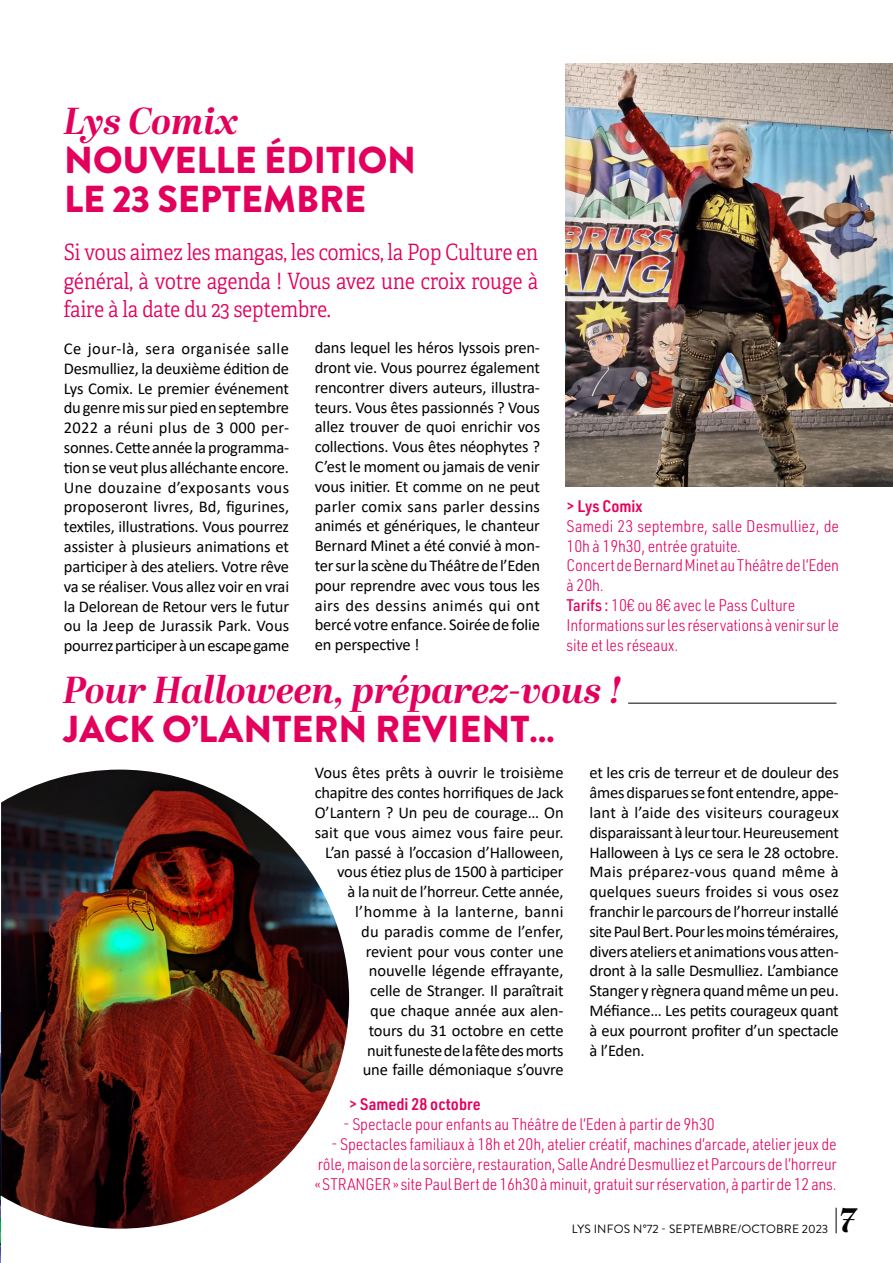
<style>
.page{position:relative;width:893px;height:1263px;background:#fff}
.page>*{position:absolute;margin:0;border:0;box-sizing:border-box;transform-origin:0 0}
.t1{font:900 37.5px/39px "Brandon Grotesque";color:#e3005d}
.t2{font:italic 700 37.5px "Abril Display";color:#e3005d}
.t3{font:italic 700 33.75px "Abril Display";color:#000}
.t4{font:300 22.5px/28.5px "Adelle Condensed";color:#e3005d;text-align:justify}
.t5{font:16.5px/19.8px "Calibri";letter-spacing:-.01em;color:#000;text-align:justify}
.t6{font:300 16.5px/19.8px "URWDIN Semi Cond";letter-spacing:-.01em;color:#e3005d}
.t7{font:600 16.5px "URWDIN Semi Cond";color:#e3005d}
.t8{font:12px "Brandon Grotesque";letter-spacing:.02em;color:#000}
.s1{font-weight:500}
</style>
<div class="page">
<svg style="left:836px;top:1208px;width:1px;height:25px"></svg>
<img style="left:565px;top:64px;width:328px;height:422px">
<hr style="left:628px;top:703px;width:208px;height:1px;background:#000">
<img style="left:1px;top:770px;width:348px;height:459px">
<img style="left:0;top:1013px;width:1px;height:250px">
<h1 class="t2" style="left:64px;top:94px;width:176px">Lys Comix</h1>
<h1 class="t1" style="left:64px;top:141px;width:354px">NOUVELLE ÉDITION<br>LE 23 SEPTEMBRE</h1>
<h3 class="t4" style="left:64px;top:238px;width:476px">Si vous aimez les mangas, les comics, la Pop Culture en général, à votre agenda ! Vous avez une croix rouge à faire à la date du 23 septembre.</h3>
<p class="t5" style="left:64px;top:338px;width:227px">Ce jour-là, sera organisée salle Desmulliez, la deuxième édition de Lys Comix. Le premier événement du genre mis sur pied en septembre 2022 a réuni plus de 3 000 per&shy;sonnes. Cette année la programma&shy;tion se veut plus alléchante encore.<br>Une douzaine d’exposants vous proposeront livres, Bd, figurines, textiles, illustrations. Vous pourrez assister à plusieurs animations et participer à des ateliers. Votre rêve va se réaliser. Vous allez voir en vrai la Delorean de Retour vers le futur ou la Jeep de Jurassik Park. Vous pourrez participer à un escape game</p>
<p class="t5" style="left:315px;top:337px;width:227px">dans lequel les héros lyssois pren&shy;dront vie. Vous pourrez également rencontrer divers auteurs, illustra&shy;teurs. Vous êtes passionnés ? Vous allez trouver de quoi enrichir vos collections. Vous êtes néophytes ?<br>C’est le moment ou jamais de venir vous initier. Et comme on ne peut parler comix sans parler dessins animés et génériques, le chanteur Bernard Minet a été convié à mon&shy;ter sur la scène du Théâtre de l’Eden pour reprendre avec vous tous les airs des dessins animés qui ont bercé votre enfance. Soirée de folie en perspective !</p>
<p class="t7" style="left:567px;top:495px;width:77px">&gt; Lys Comix</p>
<p class="t6" style="left:567px;top:515px;width:274px">Samedi 23 septembre, salle Desmulliez, de<br>10h à 19h30, entrée gratuite.<br>Concert de Bernard Minet au Théâtre de l’Eden à 20h.<br><span class="s1">Tarifs :</span> 10€ ou 8€ avec le Pass Culture<br>Informations sur les réservations à venir sur le site et les réseaux.</p>
<h1 class="t2" style="left:63px;top:663px;width:561px">Pour Halloween, préparez-vous !</h1>
<h1 class="t1" style="left:64px;top:710px;width:493px">JACK O’LANTERN REVIENT…</h1>
<p class="t5" style="left:315px;top:762px;width:251px;text-align:right">Vous êtes prêts à ouvrir le troisième chapitre des contes horrifiques de Jack<br>O’Lantern ? Un peu de courage… On sait que vous aimez vous faire peur.<br>L’an passé à l’occasion d’Halloween, vous étiez plus de 1500 à participer<br>à la nuit de l’horreur. Cette année, l’homme à la lanterne, banni<br>du paradis comme de l’enfer, revient pour vous conter une nouvelle légende effrayante,<br>celle de Stranger. Il paraîtrait<br>que chaque année aux alen-<br>tours du 31 octobre en cette<br>nuit funeste de la fête des morts<br>une faille démoniaque s’ouvre</p>
<p class="t5" style="left:589px;top:762px;width:251px">et les cris de terreur et de douleur des âmes disparues se font entendre, appe&shy;lant à l’aide des visiteurs courageux disparaissant à leur tour. Heureusement Halloween à Lys ce sera le 28 octobre.<br>Mais préparez-vous quand même à quelques sueurs froides si vous osez franchir le parcours de l’horreur installé site Paul Bert. Pour les moins téméraires, divers ateliers et animations vous atten&shy;dront à la salle Desmulliez. L’ambiance Stanger y règnera quand même un peu.<br>Méfiance… Les petits courageux quant à eux pourront profiter d’un spectacle à l’Eden.</p>
<p class="t7" style="left:349px;top:1093px;width:133px">&gt; Samedi 28 octobre</p>
<p class="t6" style="left:343px;top:1114px;width:373px">- Spectacle pour enfants au Théâtre de l’Eden à partir de 9h30</p>
<p class="t6" style="left:315px;top:1134px;width:524px;text-align:justify;text-indent:16px">- Spectacles familiaux à 18h et 20h, atelier créatif, machines d’arcade, atelier jeux de rôle, maison de la sorcière, restauration, Salle André Desmulliez et Parcours de l’horreur « STRANGER » site Paul Bert de 16h30 à minuit, gratuit sur réservation, à partir de 12 ans.</p>
<p class="t8" style="left:572px;top:1221px;width:258px">LYS INFOS N°72 - SEPTEMBRE/OCTOBRE 2023</p>
<h2 class="t3" style="left:839px;top:1197px;width:19px">7</h2>
</div>
